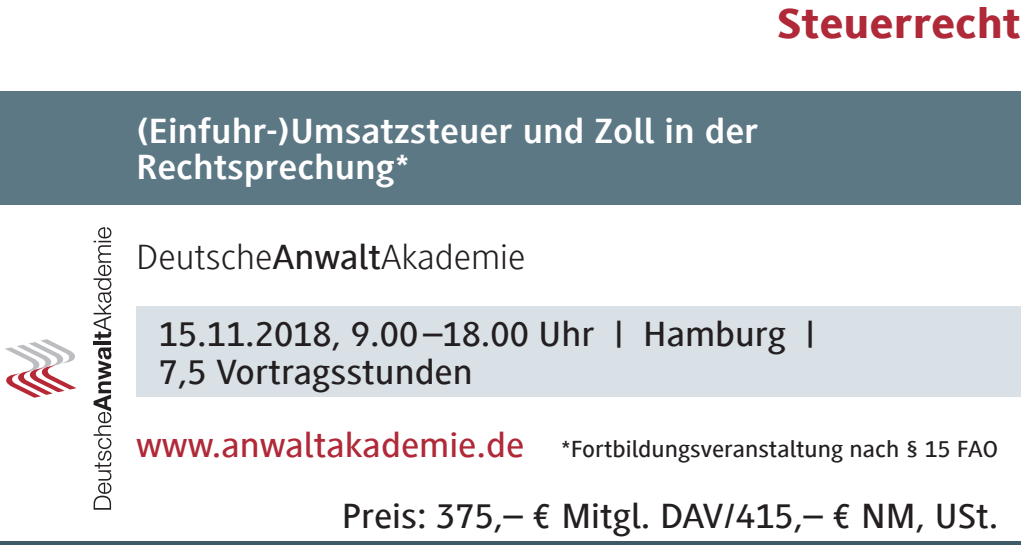
<style>
.page{position:relative;width:1021px;height:545px;background:#fff}
.page>*{position:absolute;margin:0;border:0;box-sizing:border-box;transform-origin:0 0}
.t1{font:800 44px "Generis Sans Com";color:#af2938;scale:1.08 1}
.t2{font:500 36px/77.2px "Generis Sans Com";color:#231f20;scale:1.08 1}
.t3{font:700 36px/36px "Generis Sans Com";color:#fff;scale:1.08 1}
.t4{font:500 24px "Generis Sans Com";color:#231f20;scale:1.08 1}
.s1{font-weight:300}
.s2{font-size:36px;color:#af2938}
</style>
<div class="page">
<div style="left:0;top:91px;width:1020px;height:113px;background:#5d7885"></div>
<div style="left:136px;top:306px;width:884px;height:91px;background:#d9e1e6"></div>
<hr style="left:0;top:541px;width:1020px;height:3px;background:#3e5b68">
<svg style="left:5px;top:339px;width:72px;height:58px"></svg>
<svg style="left:94px;top:347px;width:17px;height:162px"></svg>
<hr style="left:94px;top:341px;width:17px;height:3px;background:#231f20">
<svg style="left:94px;top:227px;width:17px;height:112px"></svg>
<p class="t1" style="left:776px;top:-1px;width:228px">Steuerrecht</p>
<p class="t3" style="left:136px;top:113px;width:578px">(Einfuhr-)Umsatzsteuer und Zoll in der<br>Rechtsprechung*</p>
<p class="t2" style="left:159px;top:218px;width:609px;text-indent:-23px"><span class="s1">Deutsche</span>Anwalt<span class="s1">Akademie<br></span>15.11.2018, 9.00–18.00 Uhr | Hamburg |</p>
<p class="t2" style="left:159px;top:333px;width:292px">7,5 Vortragsstunden</p>
<p class="t4" style="left:136px;top:435px;width:799px"><span class="s2">www.anwaltakademie.de</span> *Fortbildungsveranstaltung nach § 15 FAO</p>
<p class="t2" style="left:342px;top:477px;width:609px">Preis: 375,– € Mitgl. DAV/415,– € NM, USt.</p>
</div>
